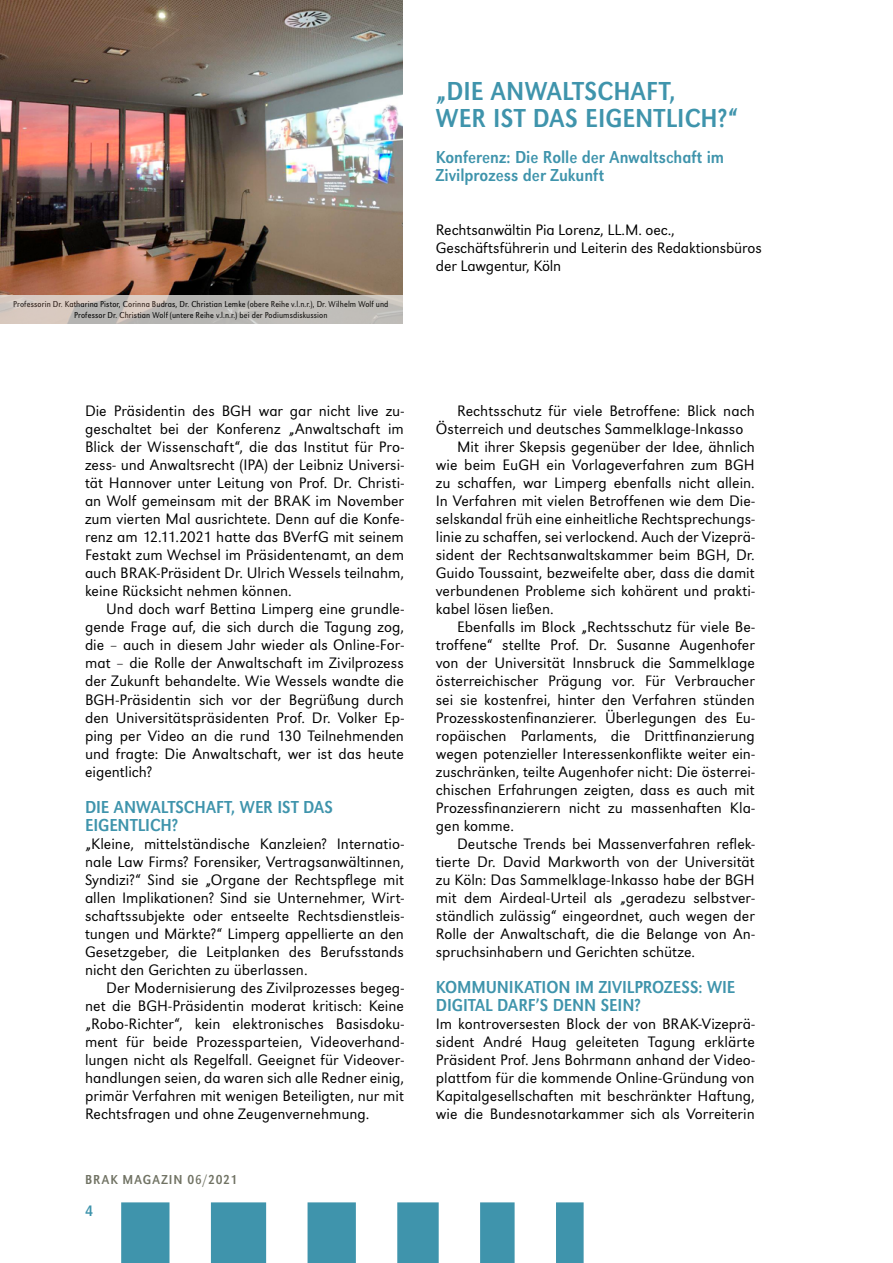
<style>
.page{position:relative;width:893px;height:1263px;background:#fff}
.page>*{position:absolute;margin:0;border:0;box-sizing:border-box;transform-origin:0 0}
.t1{font:27px/27px "URW Grotesk T Regu Extr Narr";letter-spacing:.01em;color:#3f94ac}
.t2{font:18px/18px "URW Grotesk T Regu Extr Narr";letter-spacing:-.005em;color:#3f94ac}
.t3{font:15.75px/18px "URW Grotesk T Ligh";color:#000;text-align:justify}
.t4{font:15.75px "URW Grotesk T Regu Extr Narr";color:#3f94ac}
.t5{font:13.5px "URW Grotesk T Regu Extr Narr";letter-spacing:.07em;color:#717364}
.t6{font:9px/10.6px "URW Grotesk T Ligh Extr Narr";letter-spacing:.01em;color:#000;text-align:center}
</style>
<div class="page">
<svg style="left:121px;top:1202px;width:463px;height:61px"></svg>
<img style="left:0;top:0;width:403px;height:295px">
<svg style="left:0;top:295px;width:403px;height:28px;background:#c3beb9"></svg>
<p class="t6" style="left:13px;top:299px;width:377px">Professorin Dr. Katharina Pistor, Corinna Budras, Dr. Christian Lemke (obere Reihe v.l.n.r.), Dr. Wilhelm Wolf und<br>Professor Dr. Christian Wolf (untere Reihe v.l.n.r.) bei der Podiumsdiskussion</p>
<p class="t1" style="left:436px;top:77px;width:304px">„DIE ANWALTSCHAFT,<br>WER IST DAS EIGENTLICH?“</p>
<p class="t2" style="left:436px;top:147px;width:290px">Konferenz: Die Rolle der Anwaltschaft im<br>Zivilprozess der Zukunft</p>
<p class="t3" style="left:436px;top:220px;width:327px;text-align:left">Rechtsanwältin Pia Lorenz, LL.M. oec.,<br>Geschäftsführerin und Leiterin des Redaktionsbüros der Lawgentur, Köln</p>
<p class="t3" style="left:85px;top:402px;width:320px">Die Präsidentin des BGH war gar nicht live zu&shy;geschaltet bei der Konferenz „Anwaltschaft im Blick der Wissenschaft“, die das Institut für Pro&shy;zess- und Anwaltsrecht (IPA) der Leibniz Universi&shy;tät Hannover unter Leitung von Prof. Dr. Christi&shy;an Wolf gemeinsam mit der BRAK im November zum vierten Mal ausrichtete. Denn auf die Konfe&shy;renz am 12.11.2021 hatte das BVerfG mit seinem Festakt zum Wechsel im Präsidentenamt, an dem auch BRAK-Präsident Dr. Ulrich Wessels teilnahm, keine Rücksicht nehmen können.</p>
<p class="t3" style="left:85px;top:600px;width:320px;text-indent:21px">Und doch warf Bettina Limperg eine grundle&shy;gende Frage auf, die sich durch die Tagung zog, die – auch in diesem Jahr wieder als Online-For&shy;mat – die Rolle der Anwaltschaft im Zivilprozess der Zukunft behandelte. Wie Wessels wandte die BGH-Präsidentin sich vor der Begrüßung durch den Universitätspräsidenten Prof. Dr. Volker Ep&shy;ping per Video an die rund 130 Teilnehmenden und fragte: Die Anwaltschaft, wer ist das heute eigentlich?</p>
<p class="t2" style="left:85px;top:797px;width:250px">DIE ANWALTSCHAFT, WER IST DAS<br>EIGENTLICH?</p>
<p class="t3" style="left:85px;top:834px;width:320px">„Kleine, mittelständische Kanzleien? Internatio&shy;nale Law Firms? Forensiker, Vertragsanwältinnen, Syndizi?“ Sind sie „Organe der Rechtspflege mit allen Implikationen? Sind sie Unternehmer, Wirt&shy;schaftssubjekte oder entseelte Rechtsdienstleis&shy;tungen und Märkte?“ Limperg appellierte an den Gesetzgeber, die Leitplanken des Berufsstands nicht den Gerichten zu überlassen.</p>
<p class="t3" style="left:85px;top:978px;width:320px;text-indent:21px">Der Modernisierung des Zivilprozesses begeg&shy;net die BGH-Präsidentin moderat kritisch: Keine „Robo-Richter“, kein elektronisches Basisdoku&shy;ment für beide Prozessparteien, Videoverhand&shy;lungen nicht als Regelfall. Geeignet für Videover&shy;handlungen seien, da waren sich alle Redner einig, primär Verfahren mit wenigen Beteiligten, nur mit Rechtsfragen und ohne Zeugenvernehmung.</p>
<p class="t5" style="left:85px;top:1172px;width:154px">BRAK MAGAZIN 06/2021</p>
<p class="t4" style="left:85px;top:1202px;width:9px">4</p>
<p class="t3" style="left:436px;top:402px;width:320px;text-indent:21px">Rechtsschutz für viele Betroffene: Blick nach<br>Österreich und deutsches Sammelklage-Inkasso</p>
<p class="t3" style="left:436px;top:438px;width:320px;text-indent:21px">Mit ihrer Skepsis gegenüber der Idee, ähnlich wie beim EuGH ein Vorlageverfahren zum BGH zu schaffen, war Limperg ebenfalls nicht allein.<br>In Verfahren mit vielen Betroffenen wie dem Die&shy;selskandal früh eine einheitliche Rechtsprechungs&shy;linie zu schaffen, sei verlockend. Auch der Vizeprä&shy;sident der Rechtsanwaltskammer beim BGH, Dr.<br>Guido Toussaint, bezweifelte aber, dass die damit verbundenen Probleme sich kohärent und prakti&shy;kabel lösen ließen.</p>
<p class="t3" style="left:436px;top:618px;width:320px;text-indent:21px">Ebenfalls im Block „Rechtsschutz für viele Be&shy;troffene“ stellte Prof. Dr. Susanne Augenhofer von der Universität Innsbruck die Sammelklage österreichischer Prägung vor. Für Verbraucher sei sie kostenfrei, hinter den Verfahren stünden Prozesskostenfinanzierer. Überlegungen des Eu&shy;ropäischen Parlaments, die Drittfinanzierung wegen potenzieller Interessenkonflikte weiter ein&shy;zuschränken, teilte Augenhofer nicht: Die österrei&shy;chischen Erfahrungen zeigten, dass es auch mit Prozessfinanzierern nicht zu massenhaften Kla&shy;gen komme.</p>
<p class="t3" style="left:436px;top:834px;width:320px;text-indent:21px">Deutsche Trends bei Massenverfahren reflek&shy;tierte Dr. David Markworth von der Universität zu Köln: Das Sammelklage-Inkasso habe der BGH mit dem Airdeal-Urteil als „geradezu selbstver&shy;ständlich zulässig“ eingeordnet, auch wegen der Rolle der Anwaltschaft, die die Belange von An&shy;spruchsinhabern und Gerichten schütze.</p>
<p class="t2" style="left:436px;top:977px;width:301px">KOMMUNIKATION IM ZIVILPROZESS: WIE<br>DIGITAL DARF’S DENN SEIN?</p>
<p class="t3" style="left:436px;top:1014px;width:320px">Im kontroversesten Block der von BRAK-Vizeprä&shy;sident André Haug geleiteten Tagung erklärte Präsident Prof. Jens Bohrmann anhand der Video&shy;plattfom für die kommende Online-Gründung von Kapitalgesellschaften mit beschränkter Haftung, wie die Bundesnotarkammer sich als Vorreiterin</p>
</div>
